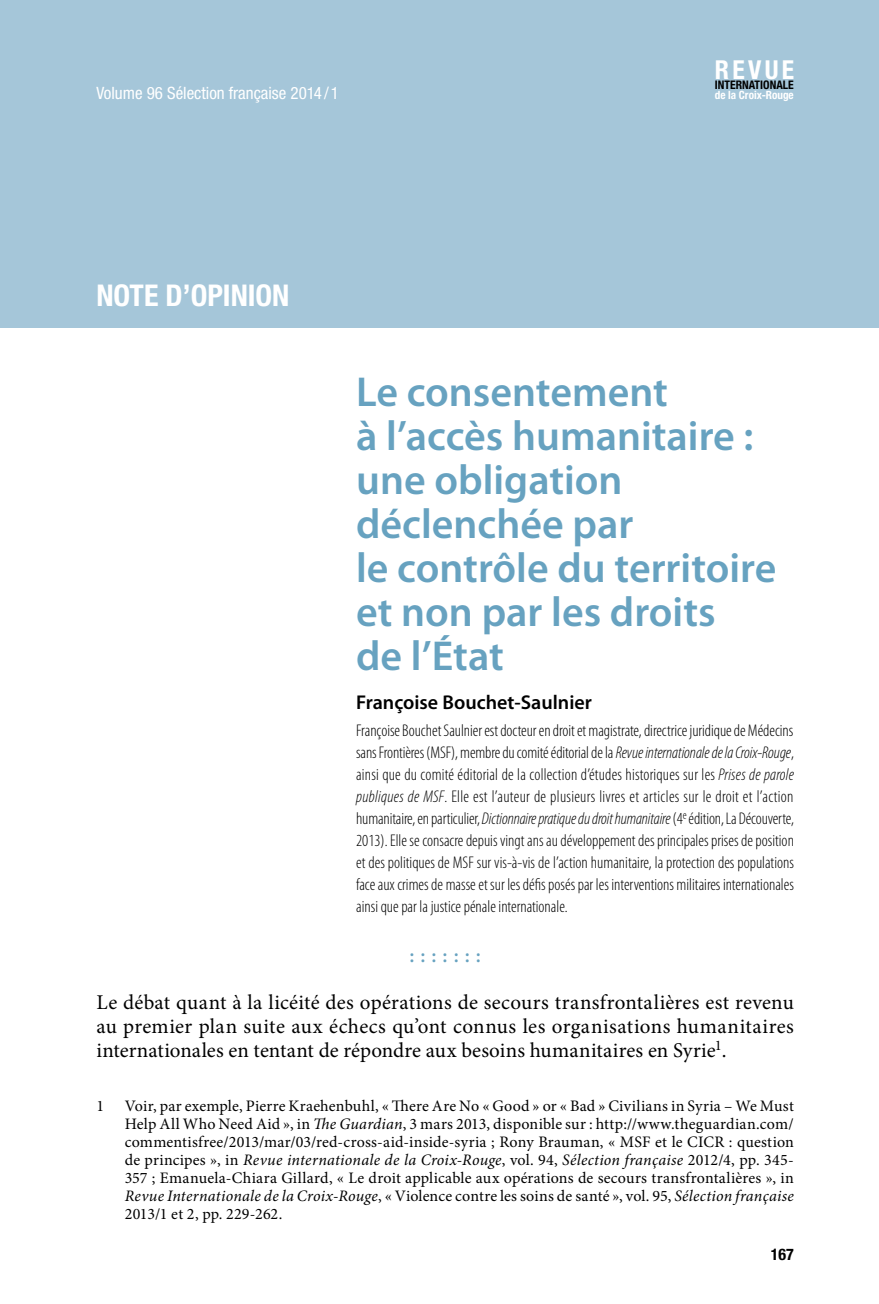
<style>
.page{position:relative;width:879px;height:1304px;background:#fff}
.page>*{position:absolute;margin:0;border:0;box-sizing:border-box;transform-origin:0 0}
.Titre_article{font:600 42px/44px "Myriad Pro";color:#67a2c0}
.Chapitre{font:700 condensed 30px "Helvetica Neue";color:#fff}
.t1{font:700 condensed 26.2px "Helvetica Neue";letter-spacing:.13em;color:#fff}
.Intro{font:21px/24px "Minion Pro";letter-spacing:.005em;color:#000;text-align:justify}
.t2{font:600 21px "Minion Pro";color:#67a2c0}
.Auteur_article{font:600 20px "Myriad Pro";color:#000}
.Exergue{font:300 condensed 17px/22px "Myriad Pro";color:#000;text-align:justify}
.t3{font:condensed 17px "Helvetica Neue LT Std";color:#fff}
.notes{font:16px/18px "Minion Pro";letter-spacing:.015em;color:#000;text-align:justify}
.t4{font:700 condensed 16px "Helvetica Neue";color:#000}
.t5{font:700 condensed 11.8px "Helvetica Neue";color:#000}
.t6{font:700 condensed 11.4px "Helvetica Neue";color:#fff}
.s1{font-style:italic}
</style>
<div class="page">
<div style="left:0;top:0;width:879px;height:328px;background:#a5c6d9"></div>
<p class="t3" style="left:96px;top:83px;width:244px">Volume 96 Sélection française 2014 / 1</p>
<p class="Chapitre" style="left:96px;top:277px;width:195px">NOTE D’OPINION</p>
<h3 class="t1" style="left:715px;top:54px;width:81px">REVUE</h3>
<p class="t5" style="left:715px;top:78px;width:80px">INTERNATIONALE</p>
<p class="t6" style="left:715px;top:88px;width:80px">de la Croix-Rouge</p>
<p class="Titre_article" style="left:356px;top:369px;width:422px">Le consentement<br>à l’accès humanitaire : une obligation déclenchée par<br>le contrôle du territoire et non par les droits<br>de l’État</p>
<p class="Auteur_article" style="left:356px;top:689px;width:237px">Françoise Bouchet-Saulnier</p>
<p class="Exergue" style="left:356px;top:720px;width:439px">Françoise Bouchet Saulnier est docteur en droit et magistrate, directrice juridique de Médecins sans Frontières (MSF), membre du comité éditorial de la <span class="s1">Revue internationale de la Croix-Rouge</span>, ainsi que du comité éditorial de la collection d’études historiques sur les <span class="s1">Prises de parole publiques de MSF</span>. Elle est l’auteur de plusieurs livres et articles sur le droit et l’action humanitaire, en particulier, <span class="s1">Dictionnaire pratique du droit humanitaire</span> (4<sup>e</sup> édition, La Découverte, 2013). Elle se consacre depuis vingt ans au développement des principales prises de position et des politiques de MSF sur vis-à-vis de l’action humanitaire, la protection des populations face aux crimes de masse et sur les défis posés par les interventions militaires internationales ainsi que par la justice pénale internationale.</p>
<p class="t2" style="left:409px;top:941px;width:73px">:::::::</p>
<p class="Intro" style="left:96px;top:990px;width:699px">Le débat quant à la licéité des opérations de secours transfrontalières est revenu au premier plan suite aux échecs qu’ont connus les organisations humanitaires internationales en tentant de répondre aux besoins humanitaires en Syrie<sup>1</sup>.</p>
<p class="notes" style="left:96px;top:1097px;width:9px">1</p>
<p class="notes" style="left:125px;top:1097px;width:671px">Voir, par exemple, Pierre Kraehenbuhl, « There Are No « Good » or « Bad » Civilians in Syria – We Must Help All Who Need Aid », in <span class="s1">The Guardian</span>, 3 mars 2013, disponible sur : http://www.theguardian.com/ commentisfree/2013/mar/03/red-cross-aid-inside-syria ; Rony Brauman, « MSF et le CICR : question de principes », in <span class="s1">Revue internationale de la Croix-Rouge</span>, vol. 94, <span class="s1">Sélection française</span> 2012/4, pp. 345- 357 ; Emanuela-Chiara Gillard, « Le droit applicable aux opérations de secours transfrontalières », in <span class="s1">Revue Internationale de la Croix-Rouge</span>, « Violence contre les soins de santé », vol. 95, <span class="s1">Sélection française </span>2013/1 et 2, pp. 229-262.</p>
<p class="t4" style="left:771px;top:1244px;width:25px">167</p>
</div>
